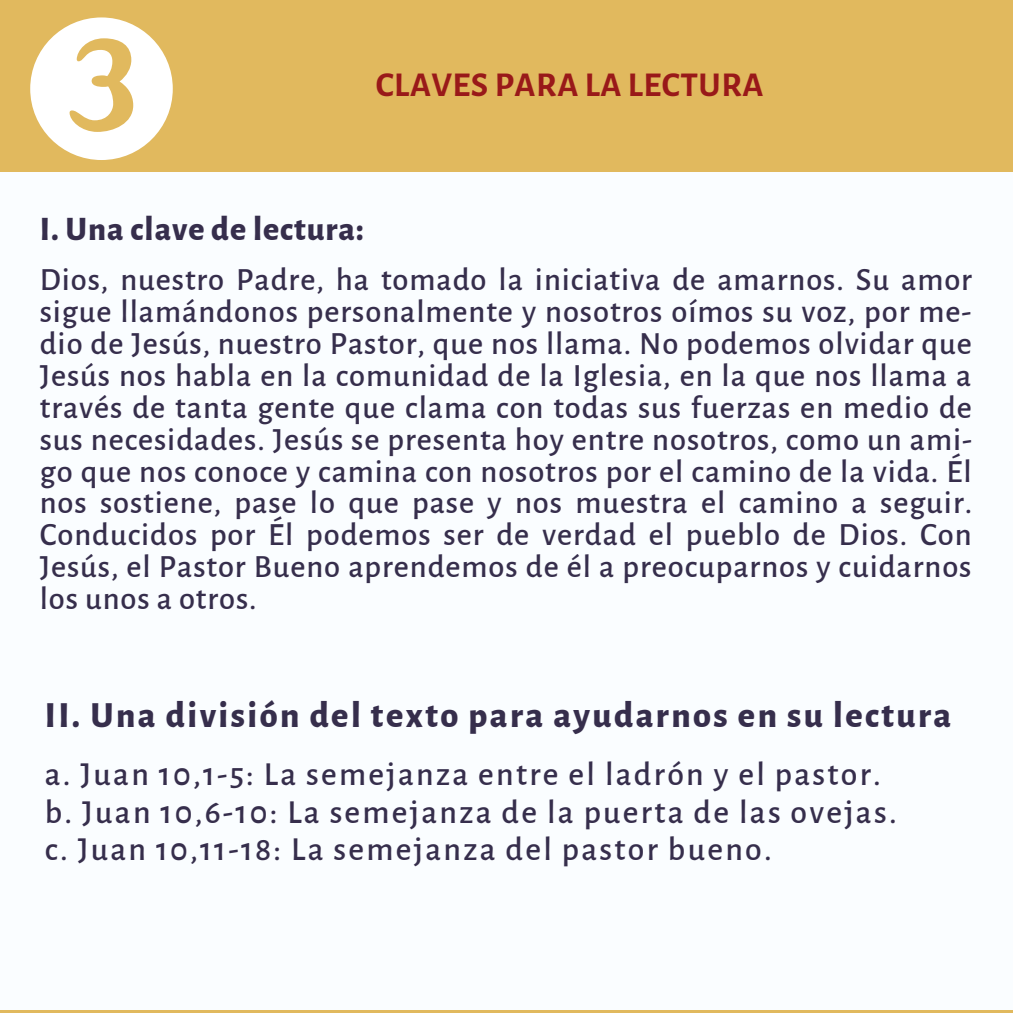
<style>
.page{position:relative;width:1013px;height:1013px;background:#fff}
.page>*{position:absolute;margin:0;border:0;box-sizing:border-box;transform-origin:0 0}
.t1{font:800 36.25px "Alegreya Sans";letter-spacing:.065em;color:#362e4c}
.t2{font:700 35px "Alegreya Sans";letter-spacing:.015em;color:#991919}
.t3{font:500 33.75px/37.5px "Alegreya Sans";letter-spacing:.065em;color:#362e4c}
.t4{font:800 33.75px "Alegreya Sans";letter-spacing:.03em;color:#362e4c}
.t5{font:500 32.5px/31.9px "Alegreya Sans";letter-spacing:.03em;color:#362e4c;text-align:justify}
</style>
<div class="page">
<div style="left:0;top:0;width:1012px;height:1012px;background:#e1b95e"></div>
<div style="left:0;top:172px;width:1012px;height:837px;background:#fafdff"></div>
<svg style="left:30px;top:17px;width:143px;height:143px"></svg>
<p class="t2" style="left:376px;top:68px;width:389px">CLAVES PARA LA LECTURA</p>
<p class="t4" style="left:40px;top:212px;width:325px">I. Una clave de lectura:</p>
<p class="t5" style="left:40px;top:264px;width:933px">Dios, nuestro Padre, ha tomado la iniciativa de amarnos. Su amor sigue llamándonos personalmente y nosotros oímos su voz, por me&shy;dio de Jesús, nuestro Pastor, que nos llama. No podemos olvidar que Jesús nos habla en la comunidad de la Iglesia, en la que nos llama a través de tanta gente que clama con todas sus fuerzas en medio de sus necesidades. Jesús se presenta hoy entre nosotros, como un ami&shy;go que nos conoce y camina con nosotros por el camino de la vida. Él nos sostiene, pase lo que pase y nos muestra el camino a seguir.<br>Conducidos por Él podemos ser de verdad el pueblo de Dios. Con Jesús, el Pastor Bueno aprendemos de él a preocuparnos y cuidarnos los unos a otros.</p>
<p class="t1" style="left:45px;top:698px;width:908px">II. Una división del texto para ayudarnos en su lectura</p>
<p class="t3" style="left:45px;top:756px;width:853px">a. Juan 10,1-5: La semejanza entre el ladrón y el pastor. b. Juan 10,6-10: La semejanza de la puerta de las ovejas. c. Juan 10,11-18: La semejanza del pastor bueno.</p>
</div>
